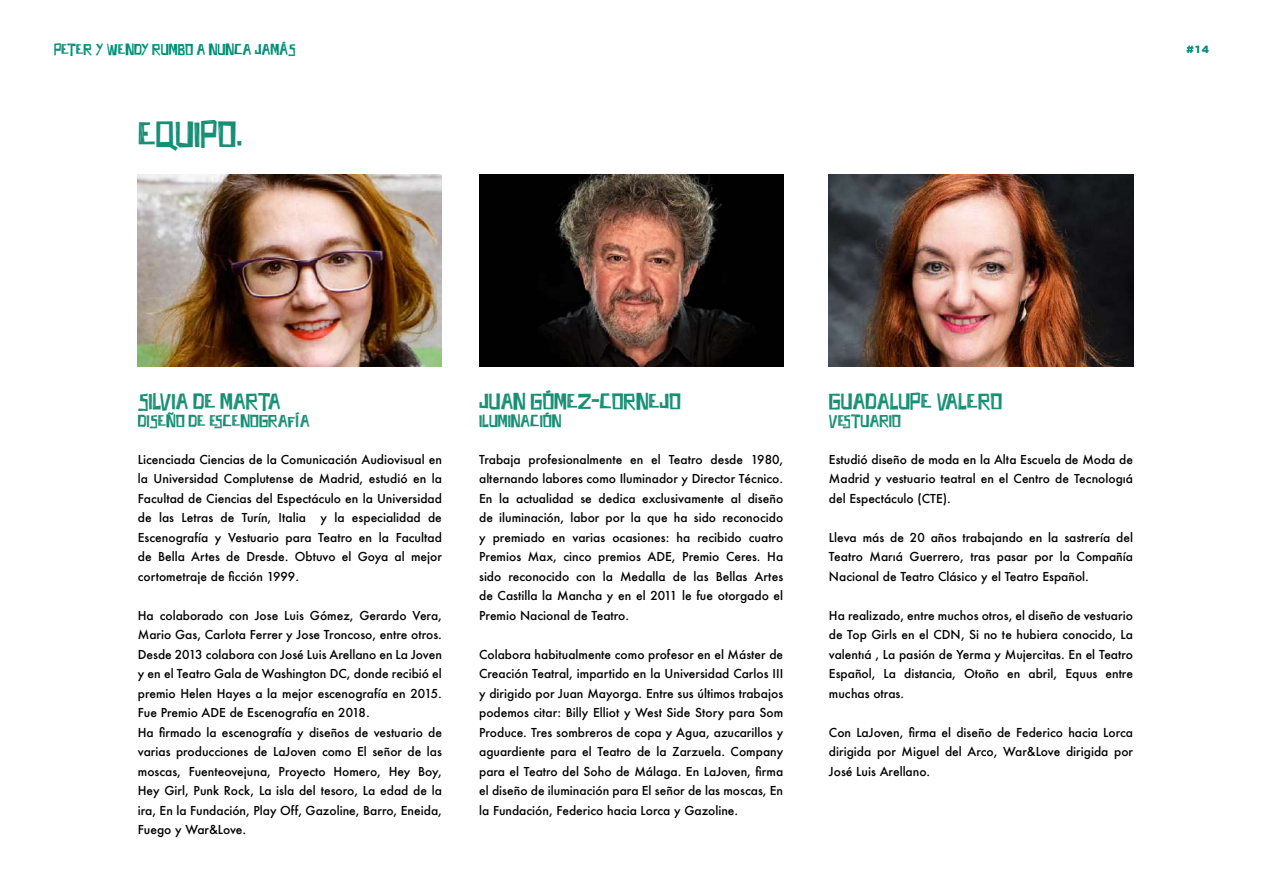
<style>
.page{position:relative;width:1263px;height:893px;background:#fff}
.page>*{position:absolute;margin:0;border:0;box-sizing:border-box;transform-origin:0 0}
.t1{font:31.5px "Fifties Movies";color:#178f74}
.t2{font:19.5px "Fifties Movies";color:#178f74}
.t3{font:15px "Fifties Movies";color:#178f74}
.t4{font:13.5px "Fifties Movies";color:#008f74}
.t5{font:500 12px/19.5px "Futura";color:#000;text-align:justify}
.t6{font:900 10.5px "Gotham";color:#008f74}
</style>
<div class="page">
<img style="left:138px;top:175px;width:304px;height:191px">
<img style="left:479px;top:175px;width:304px;height:191px">
<img style="left:829px;top:175px;width:304px;height:191px">
<p class="t4" style="left:54px;top:41px;width:243px">PETER Y WENDY RUMBO A NUNCA JAMÁS</p>
<p class="t6" style="left:1186px;top:43px;width:24px">#14</p>
<h1 class="t1" style="left:138px;top:115px;width:106px">EQUIPO.</h1>
<h2 class="t2" style="left:138px;top:390px;width:144px">SILVIA DE MARTA</h2>
<p class="t3" style="left:138px;top:412px;width:173px">DISEÑO DE ESCENOGRAFÍA</p>
<p class="t5" style="left:138px;top:449px;width:306px">Licenciada Ciencias de la Comunicación Audiovisual en la Universidad Complutense de Madrid, estudió en la Facultad de Ciencias del Espectáculo en la Universidad de las Letras de Turín, Italia y la especialidad de Escenografía y Vestuario para Teatro en la Facultad de Bella Artes de Dresde. Obtuvo el Goya al mejor cortometraje de ficción 1999.</p>
<p class="t5" style="left:138px;top:605px;width:306px;text-align:left">Ha colaborado con Jose Luis Gómez, Gerardo Vera, Mario Gas, Carlota Ferrer y Jose Troncoso, entre otros.<br>Desde 2013 colabora con José Luis Arellano en La Joven y en el Teatro Gala de Washington DC, donde recibió el premio Helen Hayes a la mejor escenografía en 2015.<br>Fue Premio ADE de Escenografía en 2018.<br>Ha firmado la escenografía y diseños de vestuario de varias producciones de LaJoven como El señor de las moscas, Fuenteovejuna, Proyecto Homero, Hey Boy, Hey Girl, Punk Rock, La isla del tesoro, La edad de la ira, En la Fundación, Play Off, Gazoline, Barro, Eneida, Fuego y War&amp;Love.</p>
<h2 class="t2" style="left:479px;top:390px;width:203px">JUAN GÓMEZ-CORNEJO</h2>
<p class="t3" style="left:479px;top:412px;width:84px">ILUMINACIÓN</p>
<p class="t5" style="left:479px;top:449px;width:306px">Trabaja profesionalmente en el Teatro desde 1980, alternando labores como Iluminador y Director Técnico.<br>En la actualidad se dedica exclusivamente al diseño de iluminación, labor por la que ha sido reconocido y premiado en varias ocasiones: ha recibido cuatro Premios Max, cinco premios ADE, Premio Ceres. Ha sido reconocido con la Medalla de las Bellas Artes de Castilla la Mancha y en el 2011 le fue otorgado el Premio Nacional de Teatro.</p>
<p class="t5" style="left:479px;top:644px;width:306px">Colabora habitualmente como profesor en el Máster de Creación Teatral, impartido en la Universidad Carlos III y dirigido por Juan Mayorga. Entre sus últimos trabajos podemos citar: Billy Elliot y West Side Story para Som Produce. Tres sombreros de copa y Agua, azucarillos y aguardiente para el Teatro de la Zarzuela. Company para el Teatro del Soho de Málaga. En LaJoven, firma el diseño de iluminación para El señor de las moscas, En la Fundación, Federico hacia Lorca y Gazoline.</p>
<h2 class="t2" style="left:829px;top:390px;width:175px">GUADALUPE VALERO</h2>
<p class="t3" style="left:829px;top:412px;width:73px">VESTUARIO</p>
<p class="t5" style="left:829px;top:449px;width:306px">Estudió diseño de moda en la Alta Escuela de Moda de Madrid y vestuario teatral en el Centro de Tecnologıá del Espectáculo (CTE).</p>
<p class="t5" style="left:829px;top:527px;width:306px">Lleva más de 20 años trabajando en la sastrería del Teatro Marıá Guerrero, tras pasar por la Compañía Nacional de Teatro Clásico y el Teatro Español.</p>
<p class="t5" style="left:829px;top:605px;width:306px">Ha realizado, entre muchos otros, el diseño de vestuario de Top Girls en el CDN, Si no te hubiera conocido, La valentıá , La pasión de Yerma y Mujercitas. En el Teatro Español, La distancia, Otoño en abril, Equus entre muchas otras.</p>
<p class="t5" style="left:829px;top:722px;width:306px">Con LaJoven, firma el diseño de Federico hacia Lorca dirigida por Miguel del Arco, War&amp;Love dirigida por José Luis Arellano.</p>
</div>
